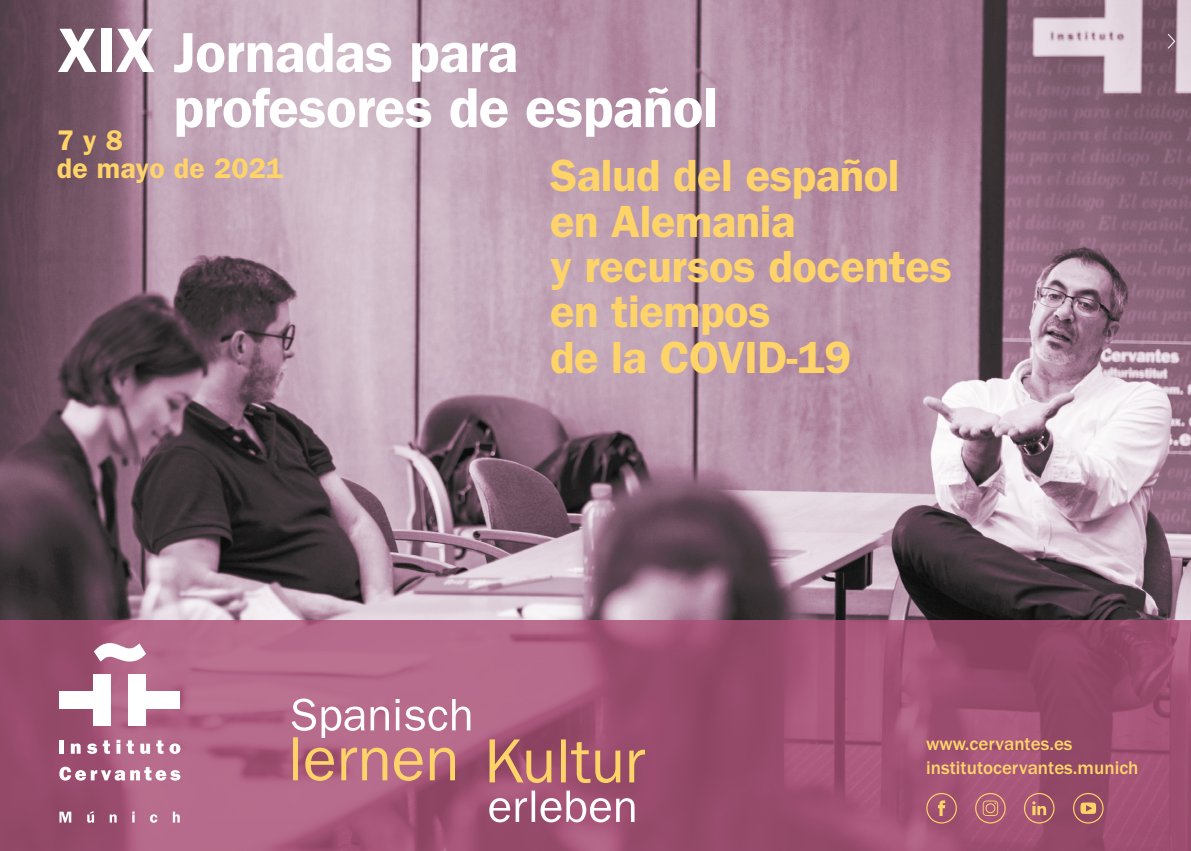
<style>
.page{position:relative;width:1191px;height:851px;background:#fff}
.page>*{position:absolute;margin:0;border:0;box-sizing:border-box;transform-origin:0 0}
.t1{font:600 56.6px/55px "ITC Franklin Gothic Std";letter-spacing:-.01em;color:#fff}
.t2{font:600 45.2px/45.2px "ITC Franklin Gothic Std";letter-spacing:-.01em;color:#fed469}
.t3{font:600 28.4px/28px "ITC Franklin Gothic Std";letter-spacing:.01em;color:#fed469}
.t4{font:500 19px/24px "ITC Franklin Gothic Std";color:#fed469}
.s1{font-size:63px}
</style>
<div class="page">
<img style="left:0;top:0;width:1191px;height:620px">
<svg style="left:0;top:620px;width:1191px;height:230px;background:#a35677"></svg>
<svg style="left:94px;top:643px;width:52px;height:18px"></svg>
<div style="left:94px;top:674px;width:17px;height:51px;background:#fff"></div>
<div style="left:59px;top:691px;width:52px;height:17px;background:#fff"></div>
<div style="left:129px;top:674px;width:17px;height:51px;background:#fff"></div>
<div style="left:129px;top:691px;width:51px;height:17px;background:#fff"></div>
<hr style="left:59px;top:740px;width:4px;height:13px;background:#fff">
<svg style="left:71px;top:743px;width:10px;height:10px"></svg>
<svg style="left:87px;top:743px;width:10px;height:10px"></svg>
<svg style="left:103px;top:740px;width:7px;height:13px"></svg>
<svg style="left:116px;top:739px;width:4px;height:3px"></svg>
<svg style="left:116px;top:743px;width:4px;height:10px"></svg>
<svg style="left:126px;top:740px;width:8px;height:13px"></svg>
<svg style="left:140px;top:743px;width:10px;height:10px"></svg>
<svg style="left:156px;top:740px;width:7px;height:13px"></svg>
<svg style="left:169px;top:743px;width:11px;height:10px"></svg>
<svg style="left:59px;top:766px;width:121px;height:14px"></svg>
<svg style="left:59px;top:810px;width:121px;height:12px"></svg>
<svg style="left:291px;top:698px;width:179px;height:82px;background:#c68791"></svg>
<svg style="left:489px;top:739px;width:156px;height:43px;background:#b5726b"></svg>
<svg style="left:489px;top:790px;width:145px;height:32px"></svg>
<svg style="left:926px;top:792px;width:31px;height:31px"></svg>
<svg style="left:975px;top:792px;width:30px;height:31px"></svg>
<svg style="left:1024px;top:792px;width:30px;height:31px"></svg>
<svg style="left:1073px;top:792px;width:30px;height:31px"></svg>
<svg style="left:1167px;top:33px;width:8px;height:16px"></svg>
<p class="t1" style="left:173px;top:25px;width:545px;text-indent:-116px"><span class="s1">XIX</span> Jornadas para profesores de español</p>
<p class="t2" style="left:550px;top:153px;width:403px">Salud del español en Alemania<br>y recursos docentes en tiempos<br>de la COVID-19</p>
<p class="t3" style="left:57px;top:126px;width:228px">7 y 8<br>de mayo de 2021</p>
<p class="t4" style="left:926px;top:732px;width:214px">www.cervantes.es institutocervantes.munich</p>
</div>
